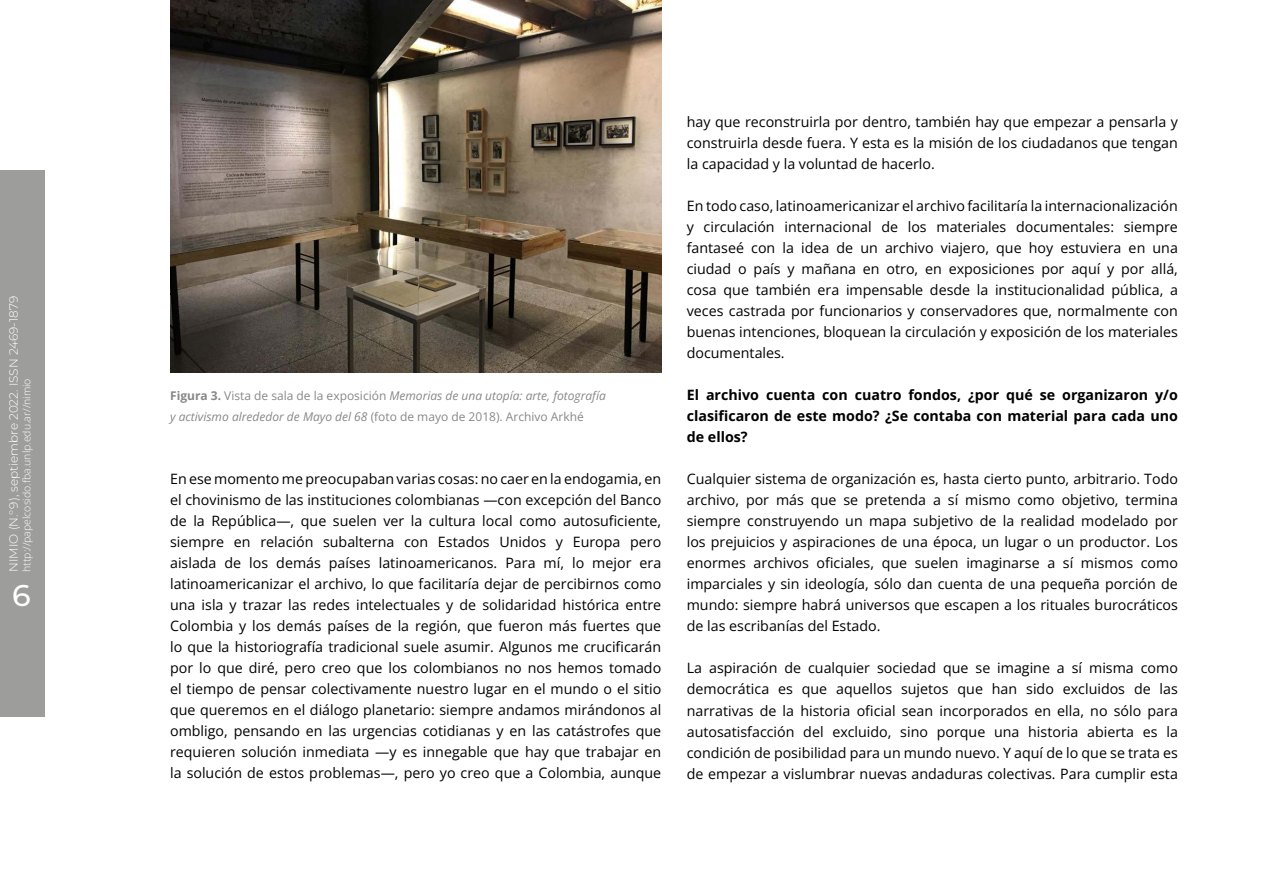
<style>
.page{position:relative;width:1263px;height:893px;background:#fff}
.page>*{position:absolute;margin:0;border:0;box-sizing:border-box;transform-origin:0 0}
.t1{font:500 30px "Montserrat";color:#fff}
.t2{font:14.25px/21px "Open Sans";color:#000;text-align:justify}
.t3{font:700 14.25px/21px "Open Sans";color:#000;text-align:justify}
.t4{font:italic 12px/21px "Open Sans";color:#878787}
.t5{font:300 12px "Montserrat";color:#fff}
.t6{font:300 10.5px "Open Sans";color:#fff}
.s1{font-weight:700;font-style:normal}
.s2{font-style:normal}
</style>
<div class="page">
<div style="left:0;top:170px;width:44px;height:546px;background:#9d9d9c"></div>
<img style="left:170px;top:0;width:491px;height:373px">
<p class="t5" style="left:6px;top:572px;width:277px;rotate:-90deg">NIMIO (N.° 9), septiembre 2022. ISSN 2469-1879</p>
<p class="t6" style="left:20px;top:572px;width:195px;rotate:-90deg">http://papelcosido.fba.unlp.edu.ar//nimio</p>
<h1 class="t1" style="left:12px;top:575px;width:20px">6</h1>
<p class="t4" style="left:170px;top:385px;width:437px"><span class="s1">Figura 3.</span> <span class="s2">Vista de sala de la exposición</span> Memorias de una utopía: arte, fotografía y activismo alrededor de Mayo del 68 <span class="s2">(foto de mayo de 2018). Archivo Arkhé</span></p>
<p class="t2" style="left:170px;top:468px;width:493px">En ese momento me preocupaban varias cosas: no caer en la endogamia, en el chovinismo de las instituciones colombianas —con excepción del Banco de la República—, que suelen ver la cultura local como autosuficiente, siempre en relación subalterna con Estados Unidos y Europa pero aislada de los demás países latinoamericanos. Para mí, lo mejor era latinoamericanizar el archivo, lo que facilitaría dejar de percibirnos como una isla y trazar las redes intelectuales y de solidaridad histórica entre Colombia y los demás países de la región, que fueron más fuertes que lo que la historiografía tradicional suele asumir. Algunos me crucificarán por lo que diré, pero creo que los colombianos no nos hemos tomado el tiempo de pensar colectivamente nuestro lugar en el mundo o el sitio que queremos en el diálogo planetario: siempre andamos mirándonos al ombligo, pensando en las urgencias cotidianas y en las catástrofes que requieren solución inmediata —y es innegable que hay que trabajar en la solución de estos problemas—, pero yo creo que a Colombia, aunque</p>
<p class="t2" style="left:687px;top:111px;width:493px">hay que reconstruirla por dentro, también hay que empezar a pensarla y construirla desde fuera. Y esta es la misión de los ciudadanos que tengan la capacidad y la voluntad de hacerlo.</p>
<p class="t2" style="left:687px;top:195px;width:493px">En todo caso, latinoamericanizar el archivo facilitaría la internacionalización y circulación internacional de los materiales documentales: siempre fantaseé con la idea de un archivo viajero, que hoy estuviera en una ciudad o país y mañana en otro, en exposiciones por aquí y por allá, cosa que también era impensable desde la institucionalidad pública, a veces castrada por funcionarios y conservadores que, normalmente con buenas intenciones, bloquean la circulación y exposición de los materiales documentales.</p>
<p class="t3" style="left:687px;top:384px;width:493px">El archivo cuenta con cuatro fondos, ¿por qué se organizaron y/o clasificaron de este modo? ¿Se contaba con material para cada uno de ellos?</p>
<p class="t2" style="left:687px;top:468px;width:493px">Cualquier sistema de organización es, hasta cierto punto, arbitrario. Todo archivo, por más que se pretenda a sí mismo como objetivo, termina siempre construyendo un mapa subjetivo de la realidad modelado por los prejuicios y aspiraciones de una época, un lugar o un productor. Los enormes archivos oficiales, que suelen imaginarse a sí mismos como imparciales y sin ideología, sólo dan cuenta de una pequeña porción de mundo: siempre habrá universos que escapen a los rituales burocráticos de las escribanías del Estado.</p>
<p class="t2" style="left:687px;top:657px;width:493px">La aspiración de cualquier sociedad que se imagine a sí misma como democrática es que aquellos sujetos que han sido excluidos de las narrativas de la historia oficial sean incorporados en ella, no sólo para autosatisfacción del excluido, sino porque una historia abierta es la condición de posibilidad para un mundo nuevo. Y aquí de lo que se trata es de empezar a vislumbrar nuevas andaduras colectivas. Para cumplir esta</p>
</div>
